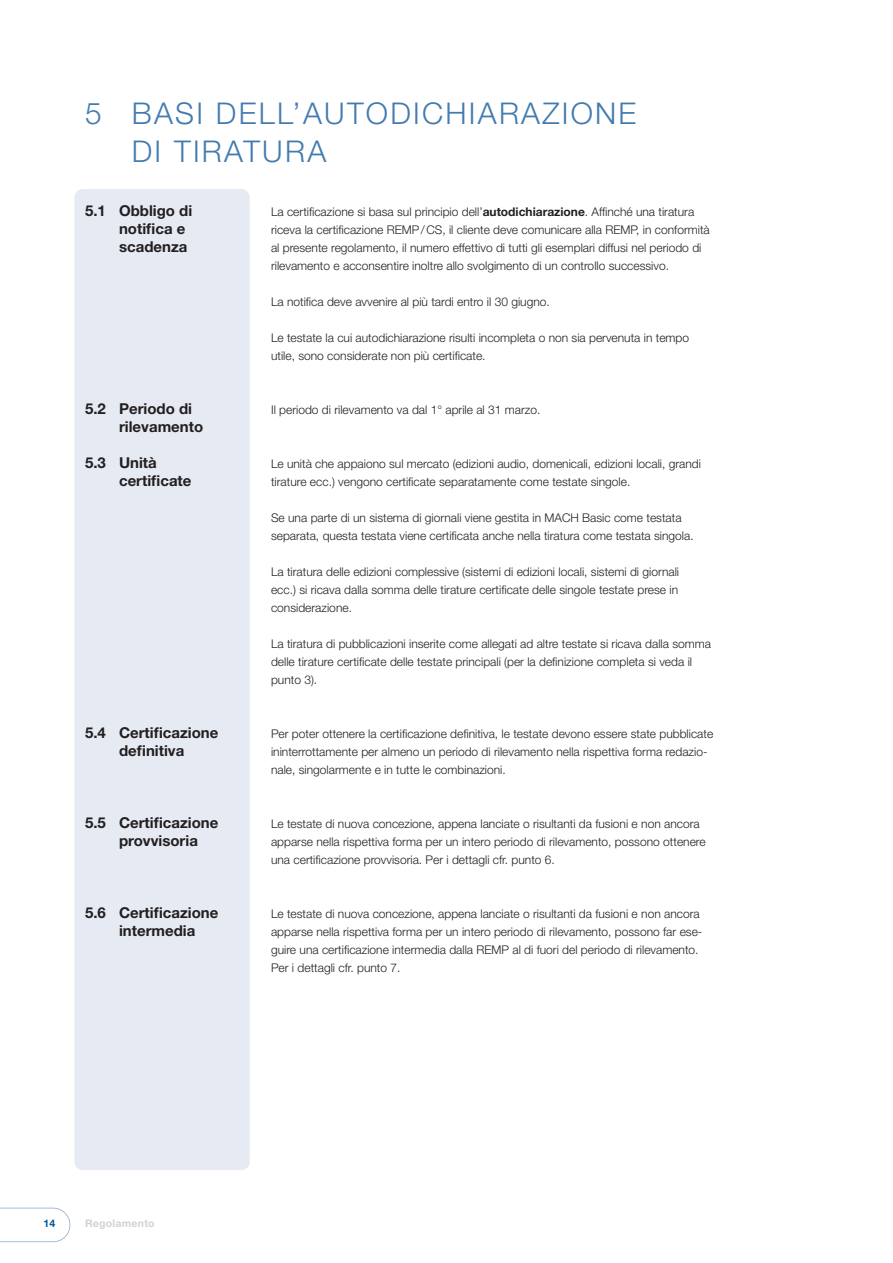
<style>
.page{position:relative;width:893px;height:1263px;background:#fff}
.page>*{position:absolute;margin:0;border:0;box-sizing:border-box;transform-origin:0 0}
.t1{font:300 30px/37.5px "Helvetica Neue LT Std";letter-spacing:.075em;color:#437baf}
.t2{font:700 15px/18px "Helvetica Neue LT Std";color:#231f20}
.t3{font:300 12px/18px "Helvetica Neue LT Std";color:#231f20}
.t4{font:700 10.5px "Helvetica Neue LT Std";letter-spacing:.025em;color:#d1d2d4}
.t5{font:700 10.5px "Helvetica Neue LT Std";color:#005b97}
.s1{font-weight:700}
</style>
<div class="page">
<svg style="left:0;top:1208px;width:70px;height:34px"></svg>
<div style="left:74px;top:189px;width:176px;height:981px;background:#e5eaf3;border-radius:9px"></div>
<h1 class="t1" style="left:132px;top:94px;width:506px;text-indent:-47px">5 BASI DELL’AUTODICHIARAZIONE<br>DI TIRATURA</h1>
<p class="t2" style="left:119px;top:201px;width:75px;text-indent:-34px">5.1 Obbligo di notifica e scadenza</p>
<p class="t3" style="left:271px;top:202px;width:440px">La certificazione si basa sul principio dell’<span class="s1">autodichiarazione</span>. Affinché una tiratura riceva la certificazione REMP / CS, il cliente deve comunicare alla REMP, in conformità al presente regolamento, il numero effettivo di tutti gli esemplari diffusi nel periodo di rilevamento e acconsentire inoltre allo svolgimento di un controllo successivo.</p>
<p class="t3" style="left:271px;top:292px;width:280px">La notifica deve avvenire al più tardi entro il 30 giugno.</p>
<p class="t3" style="left:271px;top:328px;width:420px">Le testate la cui autodichiarazione risulti incompleta o non sia pervenuta in tempo utile, sono considerate non più certificate.</p>
<p class="t2" style="left:119px;top:399px;width:86px;text-indent:-34px">5.2 Periodo di rilevamento</p>
<p class="t2" style="left:119px;top:453px;width:74px;text-indent:-34px">5.3 Unità certificate</p>
<p class="t3" style="left:271px;top:400px;width:271px">Il periodo di rilevamento va dal 1° aprile al 31 marzo.</p>
<p class="t3" style="left:271px;top:454px;width:431px">Le unità che appaiono sul mercato (edizioni audio, domenicali, edizioni locali, grandi tirature ecc.) vengono certificate separatamente come testate singole.</p>
<p class="t3" style="left:271px;top:508px;width:424px">Se una parte di un sistema di giornali viene gestita in MACH Basic come testata separata, questa testata viene certificata anche nella tiratura come testata singola.</p>
<p class="t3" style="left:271px;top:562px;width:410px;text-align:justify">La tiratura delle edizioni complessive (sistemi di edizioni locali, sistemi di giornali ecc.) si ricava dalla somma delle tirature certificate delle singole testate prese in considerazione.</p>
<p class="t3" style="left:271px;top:634px;width:441px">La tiratura di pubblicazioni inserite come allegati ad altre testate si ricava dalla somma delle tirature certificate delle testate principali (per la definizione completa si veda il punto 3).</p>
<p class="t2" style="left:85px;top:723px;width:135px;text-align:center">5.4 Certificazione definitiva</p>
<p class="t3" style="left:271px;top:724px;width:444px">Per poter ottenere la certificazione definitiva, le testate devono essere state pubblicate ininterrottamente per almeno un periodo di rilevamento nella rispettiva forma redazio&shy;nale, singolarmente e in tutte le combinazioni.</p>
<p class="t2" style="left:119px;top:813px;width:101px;text-indent:-34px">5.5 Certificazione provvisoria</p>
<p class="t3" style="left:271px;top:814px;width:436px">Le testate di nuova concezione, appena lanciate o risultanti da fusioni e non ancora apparse nella rispettiva forma per un intero periodo di rilevamento, possono ottenere una certificazione provvisoria. Per i dettagli cfr. punto 6.</p>
<p class="t2" style="left:119px;top:903px;width:101px;text-indent:-34px">5.6 Certificazione intermedia</p>
<p class="t3" style="left:271px;top:904px;width:433px">Le testate di nuova concezione, appena lanciate o risultanti da fusioni e non ancora apparse nella rispettiva forma per un intero periodo di rilevamento, possono far ese&shy;guire una certificazione intermedia dalla REMP al di fuori del periodo di rilevamento.<br>Per i dettagli cfr. punto 7.</p>
<p class="t5" style="left:43px;top:1217px;width:13px">14</p>
<p class="t4" style="left:85px;top:1217px;width:71px">Regolamento</p>
</div>
